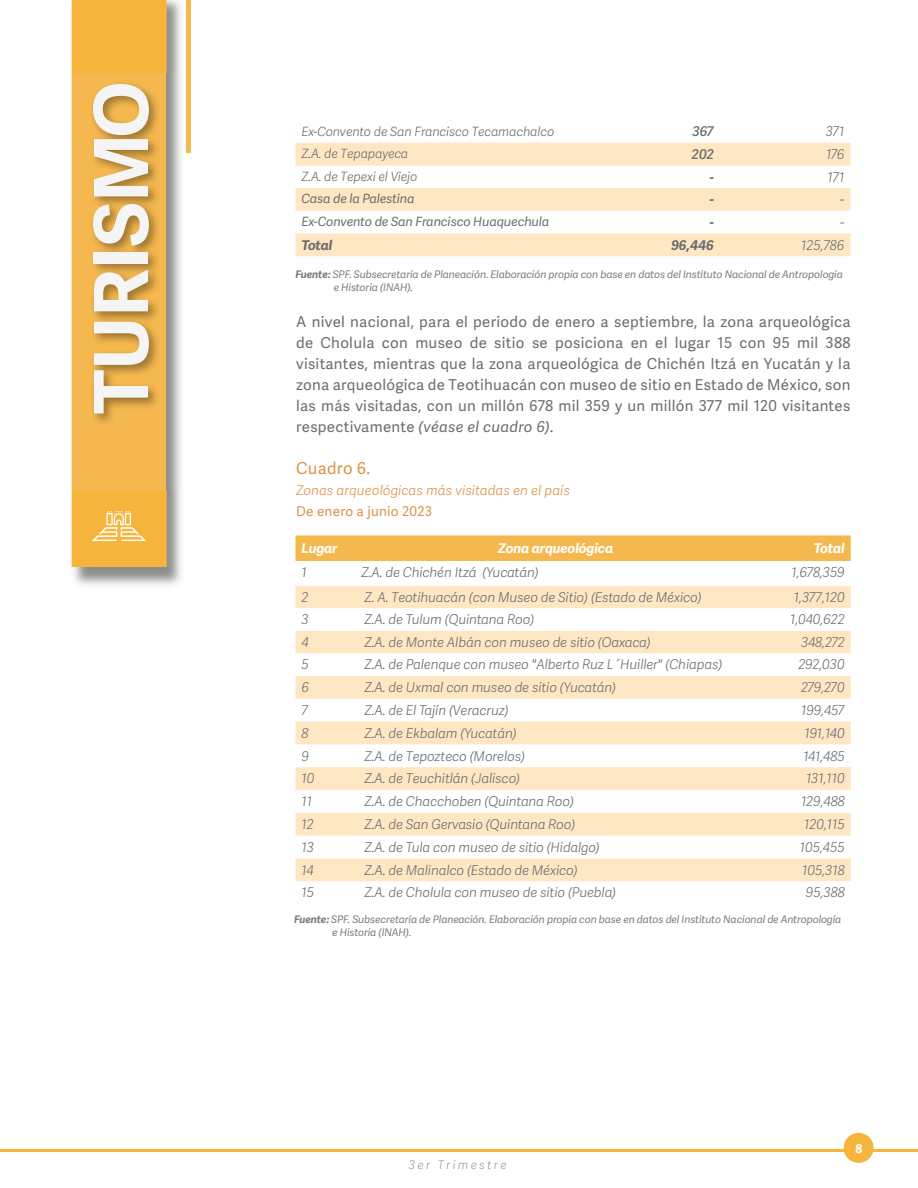
<style>
.page{position:relative;width:918px;height:1188px;background:#fff}
.page>*{position:absolute;margin:0;border:0;box-sizing:border-box;transform-origin:0 0}
.t1{font:700 74.55px "Adelle Sans";color:#f5f5f5}
.t2{font:16.5px "Adelle Sans";letter-spacing:.02em;color:#dd9349}
.t3{font:15px/21px "Adelle Sans";letter-spacing:.02em;color:#6c6d70;text-align:justify}
.t4{font:italic 300 13.5px "Adelle Sans";letter-spacing:-.01em;color:#6c6d70}
.t5{font:italic 300 13.5px "Adelle Sans";letter-spacing:.005em;color:#dd9349}
.t6{font:italic 700 13.5px "Adelle Sans";letter-spacing:-.01em;color:#fff}
.t7{font:13.5px "Adelle Sans";letter-spacing:.02em;color:#dd9349}
.t8{font:italic 700 13.5px "Adelle Sans";letter-spacing:-.015em;color:#6c6d70}
.t9{font:italic 600 13.5px "Adelle Sans";letter-spacing:-.015em;color:#6c6d70}
.t10{font:italic 300 12.75px "Adelle Sans";letter-spacing:-.01em;color:#6c6d70}
.t11{font:italic 12.75px "Adelle Sans";letter-spacing:-.01em;color:#6c6d70}
.t12{font:italic 100 12px "Adelle Sans";letter-spacing:.2em;color:#808080}
.t13{font:700 12px "Adelle Sans";color:#fff}
.t14{font:italic 10.5px/12.6px "Adelle Sans";letter-spacing:-.01em;color:#7a7c7f}
.s1{font-weight:700}
.s2{font-style:italic}
</style>
<div class="page">
<hr style="left:187px;top:0;width:4px;height:153px;background:#f5b84f">
<img style="left:74px;top:0;width:113px;height:585px">
<svg style="left:72px;top:0;width:94px;height:567px;background:#f4b646"></svg>
<img style="left:166px;top:74px;width:11px;height:417px">
<svg style="left:92px;top:511px;width:54px;height:30px;background:#f7c76d"></svg>
<hr style="left:0;top:1149px;width:918px;height:3px;background:#f5b53d">
<div style="left:844px;top:1133px;width:30px;height:30px;background:#f5b53d;border-radius:50%"></div>
<div style="left:89px;top:80px;width:72px;height:346px;background:#000;opacity:.36"></div>
<svg style="left:296px;top:143px;width:554px;height:113px;fill:#ffe7c4"></svg>
<div style="left:296px;top:535px;width:555px;height:26px;background:#f5b84f"></div>
<svg style="left:296px;top:586px;width:555px;height:295px;fill:#ffe7c4"></svg>
<h1 class="t1" style="left:67px;top:414px;width:334px;rotate:-90deg">TURISMO</h1>
<p class="t10" style="left:302px;top:122px;width:254px">Ex-Convento de San Francisco Tecamachalco</p>
<p class="t9" style="left:693px;top:122px;width:23px">367</p>
<p class="t4" style="left:826px;top:122px;width:20px">371</p>
<p class="t10" style="left:302px;top:145px;width:108px">Z.A. de Tepapayeca</p>
<p class="t9" style="left:692px;top:144px;width:24px">202</p>
<p class="t4" style="left:826px;top:144px;width:20px">176</p>
<p class="t10" style="left:302px;top:168px;width:117px">Z.A. de Tepexi el Viejo</p>
<p class="t8" style="left:710px;top:167px;width:6px">-</p>
<p class="t4" style="left:828px;top:167px;width:18px">171</p>
<p class="t11" style="left:302px;top:190px;width:115px">Casa de la Palestina</p>
<p class="t8" style="left:710px;top:190px;width:6px">-</p>
<p class="t4" style="left:840px;top:189px;width:6px">-</p>
<p class="t11" style="left:302px;top:213px;width:249px">Ex-Convento de San Francisco Huaquechula</p>
<p class="t8" style="left:710px;top:212px;width:6px">-</p>
<p class="t4" style="left:840px;top:212px;width:6px">-</p>
<p class="t8" style="left:302px;top:235px;width:33px">Total</p>
<p class="t8" style="left:671px;top:235px;width:44px">96,446</p>
<p class="t4" style="left:801px;top:235px;width:45px">125,786</p>
<p class="t14" style="left:334px;top:268px;width:511px;text-indent:-38px"><span class="s1">Fuente:</span> SPF. Subsecretaría de Planeación. Elaboración propia con base en datos del Instituto Nacional de Antropología e Historia (INAH).</p>
<p class="t3" style="left:296px;top:311px;width:556px">A nivel nacional, para el periodo de enero a septiembre, la zona arqueológica de Cholula con museo de sitio se posiciona en el lugar 15 con 95 mil 388 visitantes, mientras que la zona arqueológica de Chichén Itzá en Yucatán y la zona arqueológica de Teotihuacán con museo de sitio en Estado de México, son las más visitadas, con un millón 678 mil 359 y un millón 377 mil 120 visitantes respectivamente <span class="s2">(véase el cuadro 6).</span></p>
<p class="t2" style="left:296px;top:456px;width:76px">Cuadro 6.</p>
<p class="t5" style="left:296px;top:480px;width:275px">Zonas arqueológicas más visitadas en el país</p>
<p class="t7" style="left:296px;top:502px;width:137px">De enero a junio 2023</p>
<p class="t6" style="left:302px;top:539px;width:38px">Lugar</p>
<p class="t6" style="left:498px;top:539px;width:117px">Zona arqueológica</p>
<p class="t6" style="left:814px;top:539px;width:33px">Total</p>
<p class="t4" style="left:302px;top:563px;width:7px">1</p>
<p class="t4" style="left:362px;top:563px;width:179px">Z.A. de Chichén Itzá (Yucatán)</p>
<p class="t4" style="left:792px;top:563px;width:55px">1,678,359</p>
<p class="t4" style="left:302px;top:588px;width:9px">2</p>
<p class="t4" style="left:364px;top:588px;width:339px">Z. A. Teotihuacán (con Museo de Sitio) (Estado de México)</p>
<p class="t4" style="left:794px;top:588px;width:52px">1,377,120</p>
<p class="t4" style="left:302px;top:610px;width:9px">3</p>
<p class="t4" style="left:364px;top:610px;width:171px">Z.A. de Tulum (Quintana Roo)</p>
<p class="t4" style="left:790px;top:610px;width:56px">1,040,622</p>
<p class="t4" style="left:302px;top:633px;width:9px">4</p>
<p class="t4" style="left:364px;top:633px;width:288px">Z.A. de Monte Albán con museo de sitio (Oaxaca)</p>
<p class="t4" style="left:801px;top:633px;width:45px">348,272</p>
<p class="t4" style="left:302px;top:655px;width:9px">5</p>
<p class="t4" style="left:364px;top:655px;width:359px">Z.A. de Palenque con museo "Alberto Ruz L´Huiller" (Chiapas)</p>
<p class="t4" style="left:798px;top:655px;width:48px">292,030</p>
<p class="t4" style="left:302px;top:678px;width:9px">6</p>
<p class="t4" style="left:364px;top:678px;width:253px">Z.A. de Uxmal con museo de sitio (Yucatán)</p>
<p class="t4" style="left:801px;top:678px;width:45px">279,270</p>
<p class="t4" style="left:302px;top:700px;width:8px">7</p>
<p class="t4" style="left:364px;top:700px;width:146px">Z.A. de El Tajín (Veracruz)</p>
<p class="t4" style="left:801px;top:700px;width:45px">199,457</p>
<p class="t4" style="left:302px;top:723px;width:9px">8</p>
<p class="t4" style="left:364px;top:723px;width:154px">Z.A. de Ekbalam (Yucatán)</p>
<p class="t4" style="left:804px;top:723px;width:42px">191,140</p>
<p class="t4" style="left:302px;top:746px;width:9px">9</p>
<p class="t4" style="left:364px;top:746px;width:162px">Z.A. de Tepozteco (Morelos)</p>
<p class="t4" style="left:803px;top:746px;width:43px">141,485</p>
<p class="t4" style="left:302px;top:769px;width:14px">10</p>
<p class="t4" style="left:364px;top:769px;width:157px">Z.A. de Teuchitlán (Jalisco)</p>
<p class="t4" style="left:806px;top:769px;width:40px">131,110</p>
<p class="t4" style="left:302px;top:792px;width:12px">11</p>
<p class="t4" style="left:364px;top:792px;width:211px">Z.A. de Chacchoben (Quintana Roo)</p>
<p class="t4" style="left:801px;top:792px;width:45px">129,488</p>
<p class="t4" style="left:302px;top:814px;width:14px">12</p>
<p class="t4" style="left:364px;top:814px;width:213px">Z.A. de San Gervasio (Quintana Roo)</p>
<p class="t4" style="left:804px;top:814px;width:42px">120,115</p>
<p class="t4" style="left:302px;top:837px;width:14px">13</p>
<p class="t4" style="left:364px;top:837px;width:237px">Z.A. de Tula con museo de sitio (Hidalgo)</p>
<p class="t4" style="left:800px;top:837px;width:46px">105,455</p>
<p class="t4" style="left:302px;top:860px;width:14px">14</p>
<p class="t4" style="left:364px;top:860px;width:215px">Z.A. de Malinalco (Estado de México)</p>
<p class="t4" style="left:802px;top:860px;width:44px">105,318</p>
<p class="t4" style="left:302px;top:883px;width:14px">15</p>
<p class="t4" style="left:364px;top:883px;width:253px">Z.A. de Cholula con museo de sitio (Puebla)</p>
<p class="t4" style="left:806px;top:883px;width:40px">95,388</p>
<p class="t14" style="left:332px;top:913px;width:511px;text-indent:-38px"><span class="s1">Fuente:</span> SPF. Subsecretaría de Planeación. Elaboración propia con base en datos del Instituto Nacional de Antropología e Historia (INAH).</p>
<p class="t12" style="left:409px;top:1156px;width:99px">3er Trimestre</p>
<p class="t13" style="left:855px;top:1140px;width:8px">8</p>
</div>
